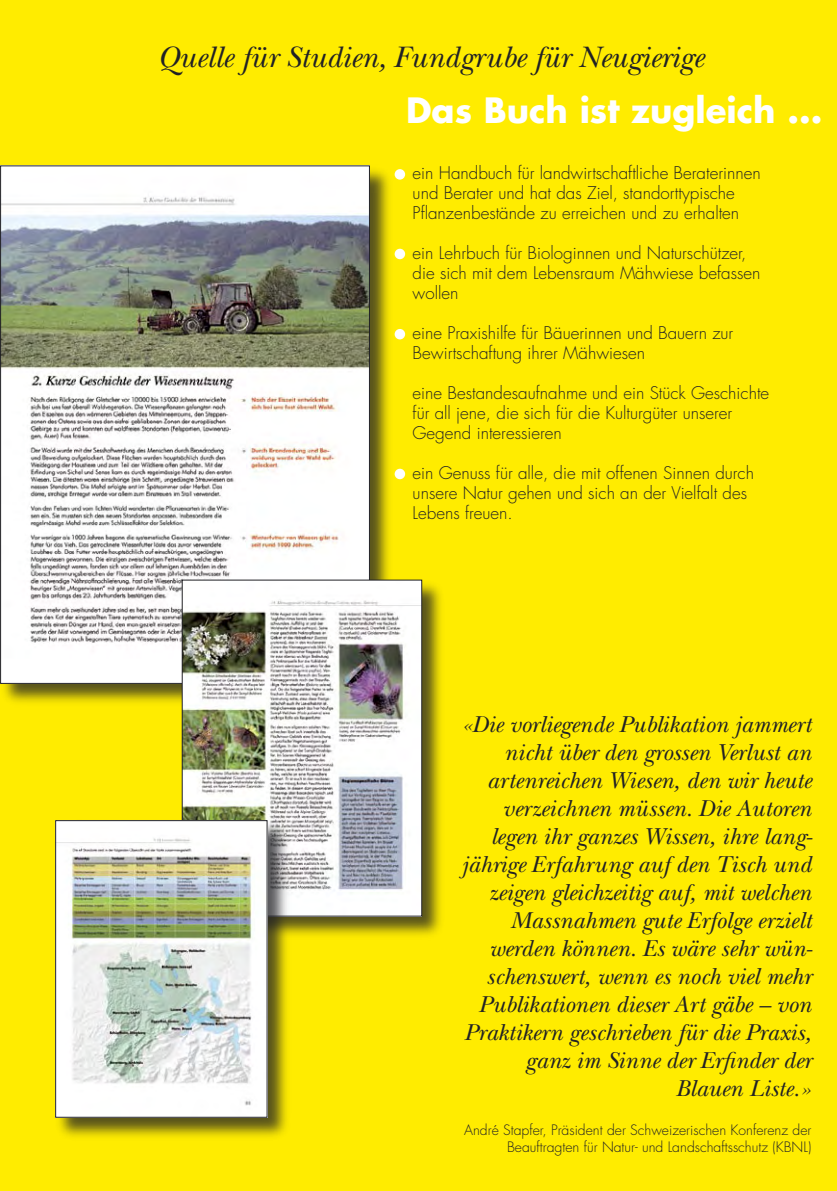
<style>
.page{position:relative;width:837px;height:1191px;background:#ffec00}
.page>*{position:absolute;margin:0;border:0;box-sizing:border-box;transform-origin:0 0}
.t1{font:700 34px "Futura";color:#fff}
.t2{font:italic 30.8px "New Baskerville";color:#212125}
.t3{font:italic 24px/28px "New Baskerville";color:#212125;text-align:right}
.t4{font:300 17px/20px "Futura";color:#212125}
.t5{font:300 14px/17px "Futura";color:#212125;text-align:right}
</style>
<div class="page">
<div style="left:395px;top:169px;width:10px;height:11px;background:#fff;border-radius:50%"></div>
<div style="left:395px;top:249px;width:10px;height:10px;background:#fff;border-radius:50%"></div>
<div style="left:395px;top:329px;width:10px;height:10px;background:#fff;border-radius:50%"></div>
<div style="left:395px;top:469px;width:10px;height:10px;background:#fff;border-radius:50%"></div>
<div style="left:0;top:164px;width:393px;height:544px;background:#212125;opacity:.75"></div>
<img style="left:2px;top:168px;width:366px;height:513px">
<div style="left:180px;top:578px;width:267px;height:362px;background:#212125;opacity:.75"></div>
<img style="left:184px;top:582px;width:236px;height:332px">
<div style="left:182px;top:580px;width:240px;height:336px;border:1px solid #212125"></div>
<div style="left:54px;top:818px;width:238px;height:323px;background:#212125;opacity:.75"></div>
<img style="left:57px;top:822px;width:208px;height:293px">
<div style="left:55px;top:820px;width:212px;height:297px;border:1px solid #212125"></div>
<p class="t2" style="left:157px;top:39px;width:548px">Quelle für Studien, Fundgrube für Neugierige</p>
<p class="t1" style="left:406px;top:87px;width:418px">Das Buch ist zugleich ...</p>
<p class="t4" style="left:413px;top:163px;width:350px">ein Handbuch für landwirtschaftliche Beraterinnen und Berater und hat das Ziel, standorttypische<br>Pflanzenbestände zu erreichen und zu erhalten</p>
<p class="t4" style="left:413px;top:243px;width:335px">ein Lehrbuch für Biologinnen und Naturschützer,</p>
<p class="t4" style="left:413px;top:263px;width:349px">die sich mit dem Lebensraum Mähwiese befassen wollen</p>
<p class="t4" style="left:413px;top:323px;width:322px">eine Praxishilfe für Bäuerinnen und Bauern zur<br>Bewirtschaftung ihrer Mähwiesen</p>
<p class="t4" style="left:413px;top:383px;width:358px">eine Bestandesaufnahme und ein Stück Geschichte für all jene, die sich für die Kulturgüter unserer<br>Gegend interessieren</p>
<p class="t4" style="left:413px;top:463px;width:343px">ein Genuss für alle, die mit offenen Sinnen durch unsere Natur gehen und sich an der Vielfalt des<br>Lebens freuen.</p>
<p class="t3" style="left:461px;top:710px;width:352px">«Die vorliegende Publikation jammert nicht über den grossen Verlust an</p>
<p class="t3" style="left:461px;top:766px;width:353px">artenreichen Wiesen, den wir heute verzeichnen müssen. Die Autoren legen ihr ganzes Wissen, ihre lang&shy;jährige Erfahrung auf den Tisch und zeigen gleichzeitig auf, mit welchen Massnahmen gute Erfolge erzielt werden können. Es wäre sehr wün&shy;schenswert, wenn es noch viel mehr Publikationen dieser Art gäbe – von Praktikern geschrieben für die Praxis, ganz im Sinne der Erfinder der</p>
<p class="t3" style="left:675px;top:1074px;width:138px">Blauen Liste.»</p>
<p class="t5" style="left:464px;top:1121px;width:349px">André Stapfer, Präsident der Schweizerischen Konferenz der<br>Beauftragten für Natur- und Landschaftsschutz (KBNL)</p>
</div>
